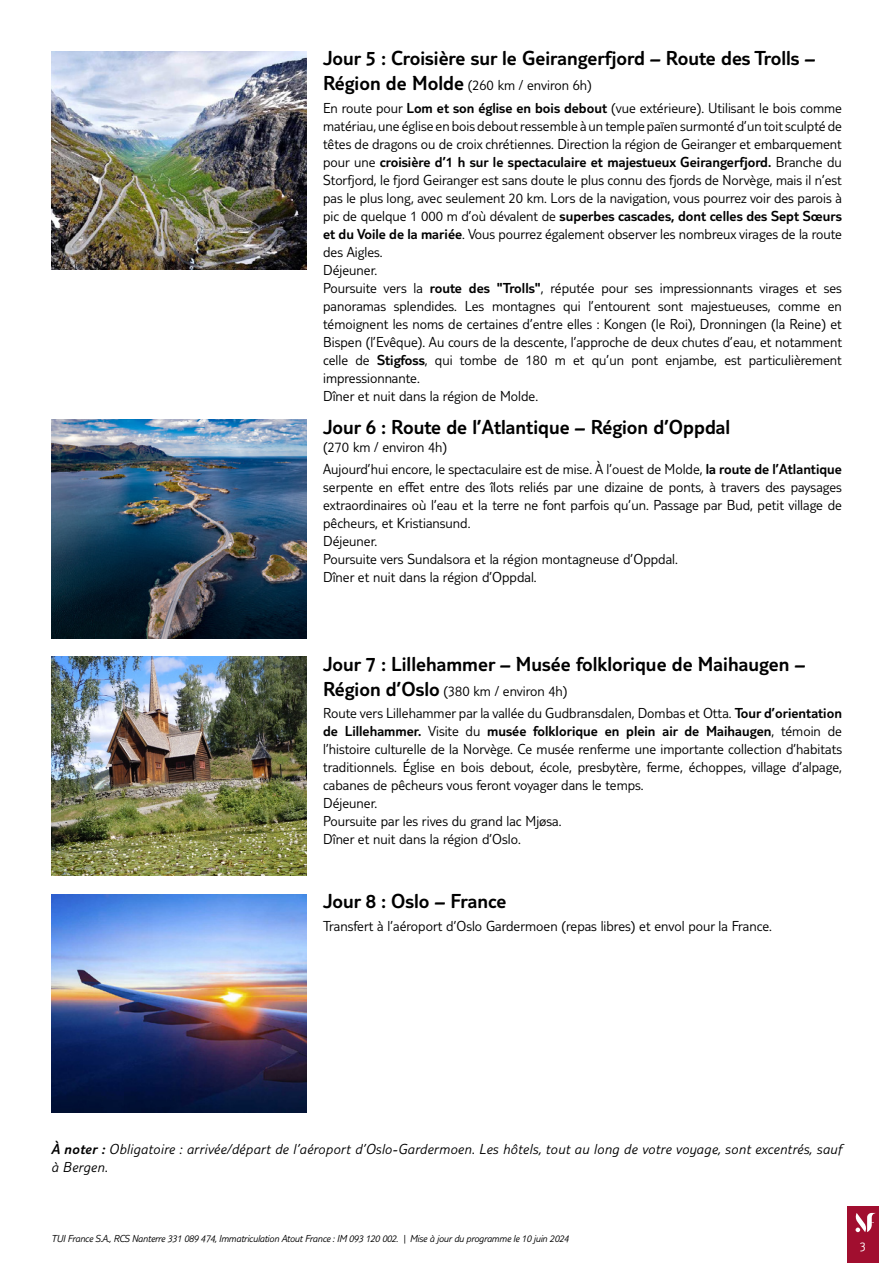
<style>
.page{position:relative;width:893px;height:1263px;background:#fff}
.page>*{position:absolute;margin:0;border:0;box-sizing:border-box;transform-origin:0 0}
.t1{font:300 21px "TUI Type";color:#000}
.t2{font:300 15px/18px "TUI Type";color:#000}
.t3{font:italic 300 15px/18px "TUI Type";letter-spacing:.02em;color:#000}
.t4{font:300 13.5px "TUI Type";color:#fff}
.t5{font:italic 300 10.5px "TUI Type";letter-spacing:-.02em;color:#000}
.s1{font-size:21px}
.s2{font-style:inherit}
</style>
<div class="page">
<div style="left:847px;top:1206px;width:32px;height:57px;background:#a10e2f"></div>
<svg style="left:855px;top:1213px;width:21px;height:19px"></svg>
<img style="left:51px;top:51px;width:255px;height:219px">
<img style="left:51px;top:419px;width:255px;height:219px">
<img style="left:51px;top:657px;width:255px;height:218px">
<img style="left:51px;top:894px;width:255px;height:219px">
<h1 class="t1" style="left:323px;top:46px;width:494px">Jour 5 : Croisière sur le Geirangerfjord – Route des Trolls –</h1>
<p class="t2" style="left:323px;top:74px;width:520px;line-height:22.2px"><span class="s1">Région de Molde</span> (260 km / environ 6h)<br>En route pour <span class="s2">Lom et son église en bois debout</span> (vue extérieure). Utilisant le bois comme</p>
<p class="t2" style="left:323px;top:116px;width:520px">matériau, une église en bois debout ressemble à un temple païen surmonté d’un toit sculpté de têtes de dragons ou de croix chrétiennes. Direction la région de Geiranger et embarquement pour une <span class="s2">croisière d’1 h sur le spectaculaire et majestueux Geirangerfjord.</span> Branche du Storfjord, le fjord Geiranger est sans doute le plus connu des fjords de Norvège, mais il n’est pas le plus long, avec seulement 20 km. Lors de la navigation, vous pourrez voir des parois à pic de quelque 1 000 m d’où dévalent de <span class="s2">superbes cascades, dont celles des Sept Sœurs et du Voile de la mariée</span>. Vous pourrez également observer les nombreux virages de la route des Aigles.<br>Déjeuner.<br>Poursuite vers la <span class="s2">route des "Trolls"</span>, réputée pour ses impressionnants virages et ses panoramas splendides. Les montagnes qui l’entourent sont majestueuses, comme en témoignent les noms de certaines d’entre elles : Kongen (le Roi), Dronningen (la Reine) et Bispen (l’Evêque). Au cours de la descente, l’approche de deux chutes d’eau, et notamment celle de <span class="s2">Stigfoss</span>, qui tombe de 180 m et qu’un pont enjambe, est particulièrement impressionnante.<br>Dîner et nuit dans la région de Molde.</p>
<h1 class="t1" style="left:323px;top:415px;width:409px">Jour 6 : Route de l’Atlantique – Région d’Oppdal</h1>
<p class="t2" style="left:323px;top:435px;width:520px;line-height:22.2px">(270 km / environ 4h)<br>Aujourd’hui encore, le spectaculaire est de mise. À l’ouest de Molde, <span class="s2">la route de l’Atlantique</span></p>
<p class="t2" style="left:323px;top:478px;width:520px">serpente en effet entre des îlots reliés par une dizaine de ponts, à travers des paysages extraordinaires où l’eau et la terre ne font parfois qu’un. Passage par Bud, petit village de pêcheurs, et Kristiansund.<br>Déjeuner.<br>Poursuite vers Sundalsora et la région montagneuse d’Oppdal.<br>Dîner et nuit dans la région d’Oppdal.</p>
<h1 class="t1" style="left:323px;top:652px;width:484px">Jour 7 : Lillehammer – Musée folklorique de Maihaugen –</h1>
<p class="t2" style="left:323px;top:680px;width:520px;line-height:22.2px"><span class="s1">Région d’Oslo</span> (380 km / environ 4h)<br>Route vers Lillehammer par la vallée du Gudbransdalen, Dombas et Otta. <span class="s2">Tour d’orientation</span></p>
<p class="t2" style="left:323px;top:722px;width:520px"><span class="s2">de Lillehammer.</span> Visite du <span class="s2">musée folklorique en plein air de Maihaugen</span>, témoin de l’histoire culturelle de la Norvège. Ce musée renferme une importante collection d’habitats traditionnels. Église en bois debout, école, presbytère, ferme, échoppes, village d’alpage, cabanes de pêcheurs vous feront voyager dans le temps.<br>Déjeuner.<br>Poursuite par les rives du grand lac Mjøsa.<br>Dîner et nuit dans la région d’Oslo.</p>
<h1 class="t1" style="left:323px;top:889px;width:185px">Jour 8 : Oslo – France</h1>
<p class="t2" style="left:323px;top:916px;width:450px">Transfert à l’aéroport d’Oslo Gardermoen (repas libres) et envol pour la France.</p>
<p class="t3" style="left:51px;top:1140px;width:792px"><span class="s2">À noter :</span> Obligatoire : arrivée/départ de l’aéroport d’Oslo-Gardermoen. Les hôtels, tout au long de votre voyage, sont excentrés, sauf à Bergen.</p>
<p class="t5" style="left:51px;top:1232px;width:519px">TUI France S.A., RCS Nanterre 331 089 474, Immatriculation Atout France : IM 093 120 002. | Mise à jour du programme le 10 juin 2024</p>
<p class="t4" style="left:860px;top:1239px;width:8px">3</p>
</div>
